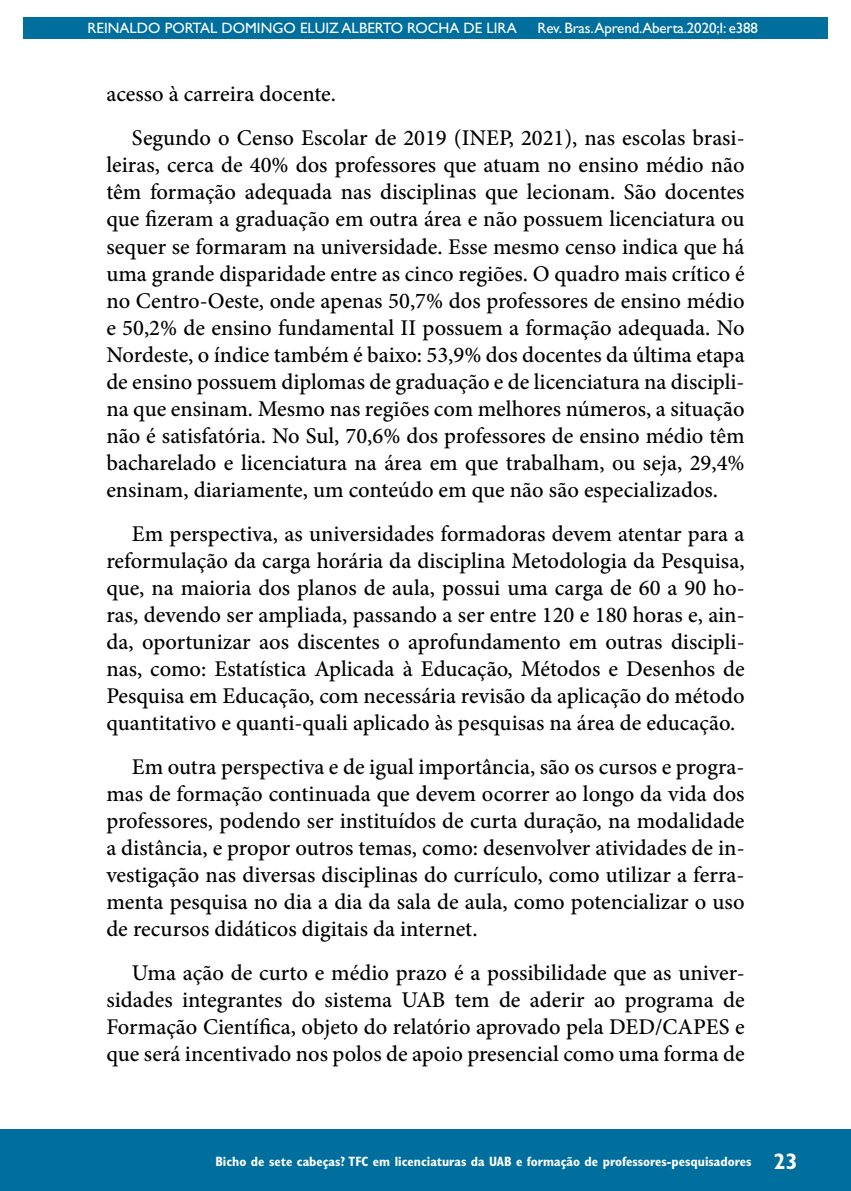
<style>
.page{position:relative;width:851px;height:1191px;background:#fff}
.page>*{position:absolute;margin:0;border:0;box-sizing:border-box;transform-origin:0 0}
.t1{font:500 22.5px/27px "Minion Pro";color:#000;text-align:justify}
.t2{font:15px "Gill Sans Std";color:#fff}
.t3{font:700 condensed 13.5px "Gill Sans";color:#fff}
.s1{font-size:22.5px}
</style>
<div class="page">
<hr style="left:104px;top:0;width:1px;height:467px;background:#006f9e">
<div style="left:23px;top:17px;width:804px;height:21px;background:#006f9e"></div>
<div style="left:0;top:1129px;width:850px;height:62px;background:#006f9e"></div>
<p class="t2" style="left:88px;top:19px;width:430px">REINALDO PORTAL DOMINGO ELUIZ ALBERTO ROCHA DE LIRA</p>
<p class="t2" style="left:537px;top:19px;width:222px">Rev. Bras.Aprend.Aberta.2020;I: e388</p>
<p class="t1" style="left:132px;top:72px;width:614px;line-height:44px;text-indent:-26px">acesso à carreira docente.<br>Segundo o Censo Escolar de 2019 (INEP, 2021), nas escolas brasi-</p>
<p class="t1" style="left:106px;top:152px;width:639px">leiras, cerca de 40% dos professores que atuam no ensino médio não têm formação adequada nas disciplinas que lecionam. São docentes que fizeram a graduação em outra área e não possuem licenciatura ou sequer se formaram na universidade. Esse mesmo censo indica que há uma grande disparidade entre as cinco regiões. O quadro mais crítico é no Centro-Oeste, onde apenas 50,7% dos professores de ensino médio e 50,2% de ensino fundamental II possuem a formação adequada. No Nordeste, o índice também é baixo: 53,9% dos docentes da última etapa de ensino possuem diplomas de graduação e de licenciatura na discipli&shy;na que ensinam. Mesmo nas regiões com melhores números, a situação não é satisfatória. No Sul, 70,6% dos professores de ensino médio têm bacharelado e licenciatura na área em que trabalham, ou seja, 29,4% ensinam, diariamente, um conteúdo em que não são especializados.</p>
<p class="t1" style="left:106px;top:520px;width:639px;text-indent:26px">Em perspectiva, as universidades formadoras devem atentar para a reformulação da carga horária da disciplina Metodologia da Pesquisa, que, na maioria dos planos de aula, possui uma carga de 60 a 90 ho&shy;ras, devendo ser ampliada, passando a ser entre 120 e 180 horas e, ain&shy;da, oportunizar aos discentes o aprofundamento em outras discipli&shy;nas, como: Estatística Aplicada à Educação, Métodos e Desenhos de Pesquisa em Educação, com necessária revisão da aplicação do método quantitativo e quanti-quali aplicado às pesquisas na área de educação.</p>
<p class="t1" style="left:106px;top:753px;width:639px;text-indent:26px">Em outra perspectiva e de igual importância, são os cursos e progra&shy;mas de formação continuada que devem ocorrer ao longo da vida dos professores, podendo ser instituídos de curta duração, na modalidade a distância, e propor outros temas, como: desenvolver atividades de in&shy;vestigação nas diversas disciplinas do currículo, como utilizar a ferra&shy;menta pesquisa no dia a dia da sala de aula, como potencializar o uso de recursos didáticos digitais da internet.</p>
<p class="t1" style="left:106px;top:959px;width:639px;text-indent:25px">Uma ação de curto e médio prazo é a possibilidade que as univer&shy;sidades integrantes do sistema UAB tem de aderir ao programa de Formação Científica, objeto do relatório aprovado pela DED/CAPES e que será incentivado nos polos de apoio presencial como uma forma de</p>
<p class="t3" style="left:215px;top:1153px;width:583px">Bicho de sete cabeças? TFC em licenciaturas da UAB e formação de professores-pesquisadores <span class="s1">23</span></p>
</div>
